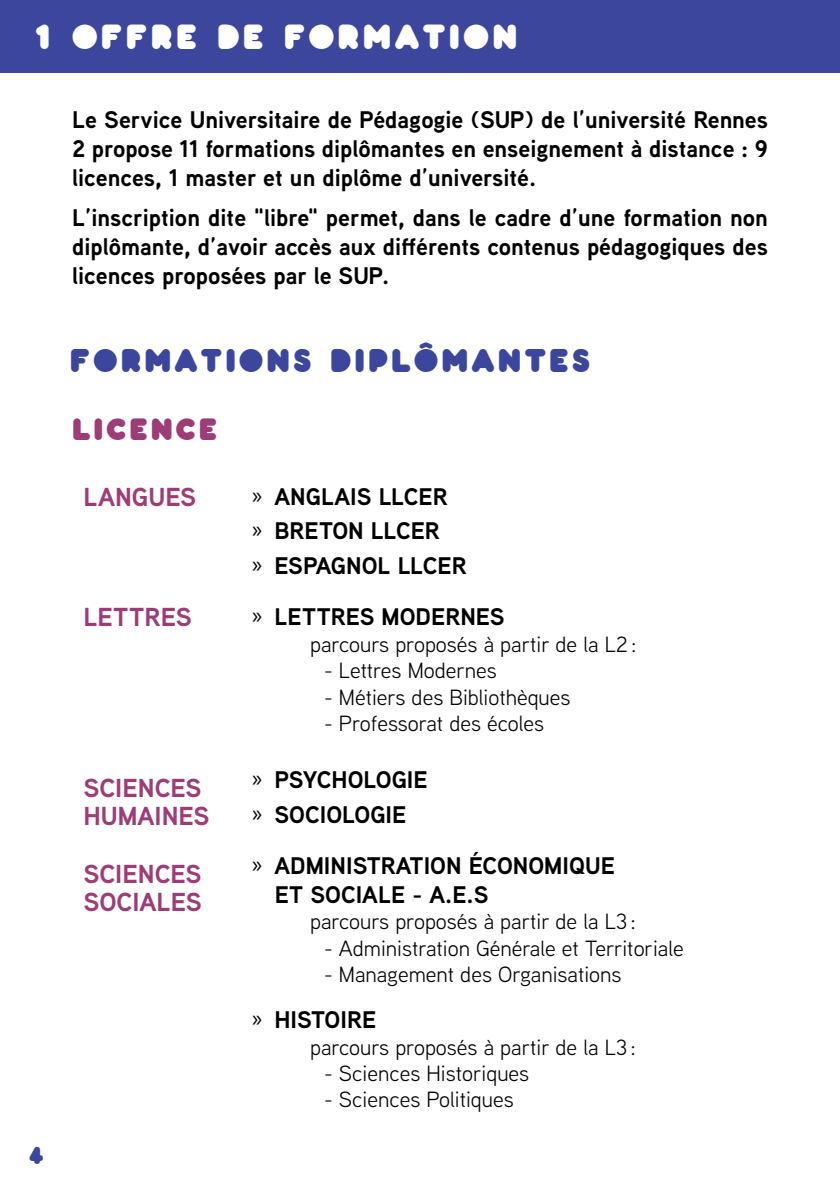
<style>
.page{position:relative;width:840px;height:1191px;background:#fff}
.page>*{position:absolute;margin:0;border:0;box-sizing:border-box;transform-origin:0 0}
.t1{font:34px "Pochoir Pleine";letter-spacing:.1em;color:#fff}
.t2{font:32px "Pochoir Pleine";letter-spacing:.1em;color:#3c469d}
.t3{font:30px "Pochoir Pleine";letter-spacing:.1em;color:#9d3c77}
.t4{font:700 26px/28.8px "Aaux Next";color:#9d3c77}
.t5{font:700 24px/28.8px "Aaux Next";color:#000}
.t6{font:24px "Pochoir Pleine";color:#3c469d}
.t7{font:22px "Aaux Next";color:#000}
.s1{font-family:"Myriad Pro";font-weight:400}
</style>
<div class="page">
<div style="left:0;top:0;width:839px;height:72px;background:#3c469d"></div>
<h1 class="t1" style="left:34px;top:16px;width:484px">1 OFFRE DE FORMATION</h1>
<p class="t5" style="left:72px;top:105px;width:697px;text-align:justify">Le Service Universitaire de Pédagogie (SUP) de l’université Rennes 2 propose 11 formations diplômantes en enseignement à distance : 9 licences, 1 master et un diplôme d’université.</p>
<p class="t5" style="left:72px;top:203px;width:697px;text-align:justify">L’inscription dite "libre" permet, dans le cadre d’une formation non diplômante, d’avoir accès aux différents contenus pédagogiques des licences proposées par le SUP.</p>
<h2 class="t2" style="left:70px;top:340px;width:521px">FORMATIONS DIPLÔMANTES</h2>
<p class="t3" style="left:72px;top:410px;width:147px">LICENCE</p>
<p class="t4" style="left:83px;top:482px;width:110px">Langues</p>
<p class="t4" style="left:83px;top:602px;width:106px">Lettres</p>
<p class="t4" style="left:83px;top:772px;width:16px">sCIENCE</p>
<p class="t4" style="left:83px;top:772px;width:127px;text-indent:102px">S hUMAINES</p>
<p class="t4" style="left:83px;top:858px;width:16px">sCIENCE</p>
<p class="t4" style="left:185px;top:858px;width:17px">S</p>
<p class="t4" style="left:83px;top:887px;width:15px">sOCI</p>
<p class="t4" style="left:139px;top:887px;width:63px">ALES</p>
<p class="t6" style="left:29px;top:1140px;width:16px">4</p>
<p class="t5" style="left:252px;top:479px;width:192px;line-height:34.4px"><span class="s1">»</span> Anglais llcer <span class="s1">»</span> Breton llcer <span class="s1">»</span> Espa</p>
<p class="t5" style="left:252px;top:539px;width:250px;line-height:51.4px;text-indent:79px">gnol llcer<br><span class="s1">»</span> Lettres Modernes</p>
<p class="t7" style="left:310px;top:629px;width:328px">parcours proposés à partir de la L2 :</p>
<p class="t7" style="left:324px;top:656px;width:174px">- Lettres Modernes</p>
<p class="t7" style="left:324px;top:682px;width:248px">- Métiers des Bibliothèques</p>
<p class="t7" style="left:324px;top:708px;width:221px">- Professorat des écoles</p>
<p class="t5" style="left:252px;top:762px;width:177px;line-height:34.4px"><span class="s1">»</span> Psychologie <span class="s1">»</span> Sociologie</p>
<p class="t5" style="left:274px;top:851px;width:341px;text-indent:-23px"><span class="s1">»</span> Administration économique et Sociale - A.E.S</p>
<p class="t7" style="left:310px;top:907px;width:327px">parcours proposés à partir de la L3 :</p>
<p class="t7" style="left:324px;top:933px;width:361px">- Administration Générale et Territoriale</p>
<p class="t7" style="left:324px;top:959px;width:299px">- Management des Organisations</p>
<p class="t5" style="left:252px;top:1005px;width:126px"><span class="s1">»</span> Histoire</p>
<p class="t7" style="left:310px;top:1032px;width:327px">parcours proposés à partir de la L3 :</p>
<p class="t7" style="left:324px;top:1058px;width:206px">- Sciences Historiques</p>
<p class="t7" style="left:324px;top:1084px;width:191px">- Sciences Politiques</p>
</div>
